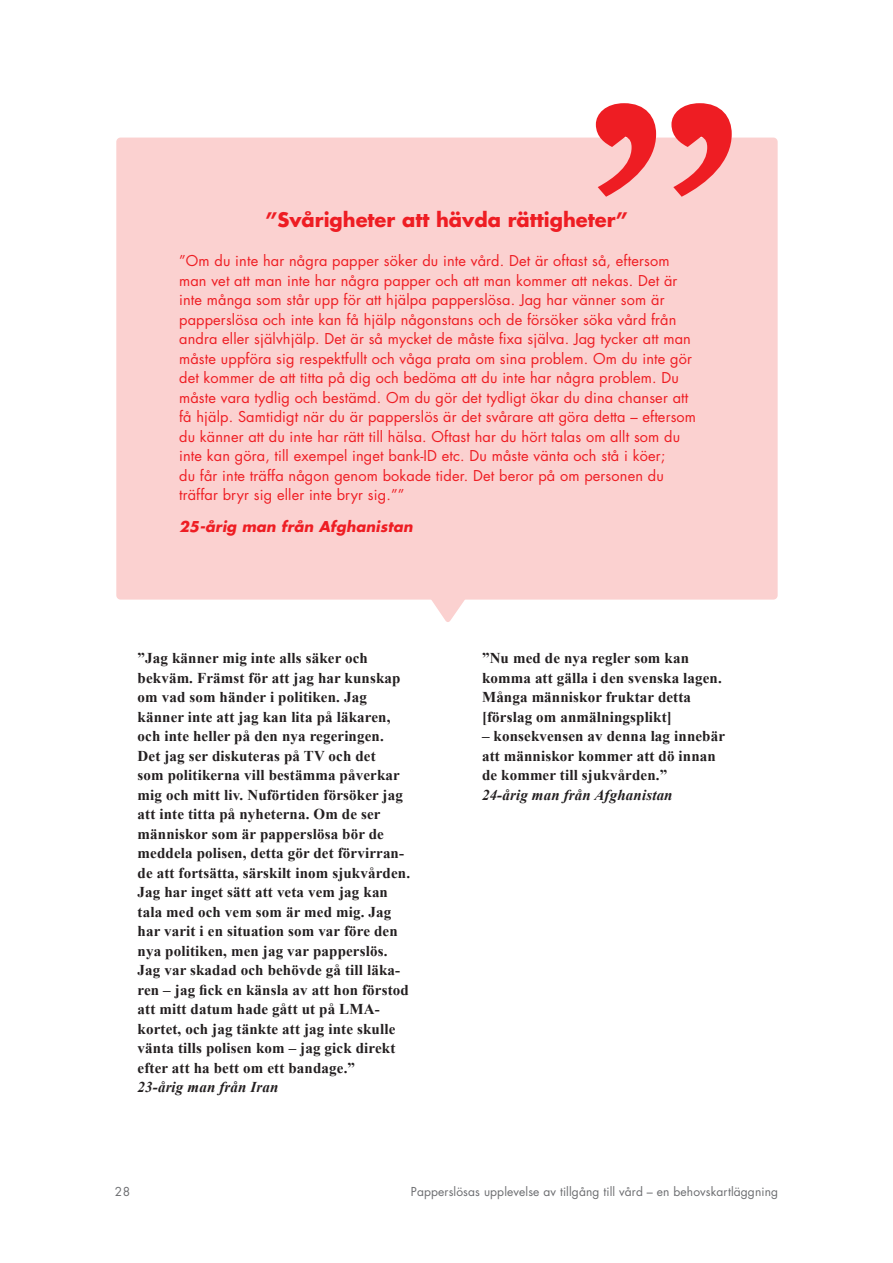
<style>
.page{position:relative;width:893px;height:1263px;background:#fff}
.page>*{position:absolute;margin:0;border:0;box-sizing:border-box;transform-origin:0 0}
.Citat___I_text{font:700 19.5px "Futura Std";color:#ee1d23}
.Bröd_citat_Times_Italic_bold_utan_linje{font:700 15px/19.5px "Times New Roman";letter-spacing:.01em;color:#231f20}
.Bröd_-_Faktaruta_röd{font:14.55px/19.5px "Futura Std";letter-spacing:.01em;color:#ee1d23}
.Bröd_-_Faktaruta_röd-2{font:italic 700 14.55px "Futura Std";letter-spacing:.01em;color:#ee1d23}
.t1{font:12px "Futura Std";letter-spacing:.01em;color:#6c6d70}
.s1{font-style:italic}
</style>
<div class="page">
<div style="left:116px;top:138px;width:662px;height:462px;background:#fbd1d0;border-radius:4px"></div>
<svg style="left:596px;top:103px;width:136px;height:94px"></svg>
<svg style="left:424px;top:599px;width:46px;height:23px"></svg>
<p class="Citat___I_text" style="left:265px;top:207px;width:364px">”Svårigheter att hävda rättigheter”</p>
<p class="Bröd_-_Faktaruta_röd" style="left:179px;top:251px;width:518px">”Om du inte har några papper söker du inte vård. Det är oftast så, eftersom man vet att man inte har några papper och att man kommer att nekas. Det är inte många som står upp för att hjälpa papperslösa. Jag har vänner som är papperslösa och inte kan få hjälp någonstans och de försöker söka vård från andra eller självhjälp. Det är så mycket de måste fixa själva. Jag tycker att man måste uppföra sig respektfullt och våga prata om sina problem. Om du inte gör det kommer de att titta på dig och bedöma att du inte har några problem. Du måste vara tydlig och bestämd. Om du gör det tydligt ökar du dina chanser att få hjälp. Samtidigt när du är papperslös är det svårare att göra detta – eftersom du känner att du inte har rätt till hälsa. Oftast har du hört talas om allt som du inte kan göra, till exempel inget bank-ID etc. Du måste vänta och stå i köer;<br>du får inte träffa någon genom bokade tider. Det beror på om personen du träffar bryr sig eller inte bryr sig.””</p>
<p class="Bröd_-_Faktaruta_röd-2" style="left:179px;top:517px;width:235px">25-årig man från Afghanistan</p>
<p class="Bröd_citat_Times_Italic_bold_utan_linje" style="left:138px;top:648px;width:274px">”Jag känner mig inte alls säker och bekväm. Främst för att jag har kunskap om vad som händer i politiken. Jag känner inte att jag kan lita på läkaren, och inte heller på den nya regeringen.<br>Det jag ser diskuteras på TV och det<br>som politikerna vill bestämma påverkar mig och mitt liv. Nuförtiden försöker jag att inte titta på nyheterna. Om de ser människor som är papperslösa bör de meddela polisen, detta gör det förvirran&shy;de att fortsätta, särskilt inom sjukvården.<br>Jag har inget sätt att veta vem jag kan tala med och vem som är med mig. Jag har varit i en situation som var före den nya politiken, men jag var papperslös.<br>Jag var skadad och behövde gå till läka&shy;ren – jag fick en känsla av att hon förstod att mitt datum hade gått ut på LMA&shy;kortet, och jag tänkte att jag inte skulle vänta tills polisen kom – jag gick direkt efter att ha bett om ett bandage.”<br><span class="s1">23-årig man från Iran</span></p>
<p class="Bröd_citat_Times_Italic_bold_utan_linje" style="left:482px;top:648px;width:241px">”Nu med de nya regler som kan komma att gälla i den svenska lagen.<br>Många människor fruktar detta [förslag om anmälningsplikt]</p>
<p class="Bröd_citat_Times_Italic_bold_utan_linje" style="left:482px;top:726px;width:245px">– konsekvensen av denna lag innebär att människor kommer att dö innan de kommer till sjukvården.”<br><span class="s1">24-årig man från Afghanistan</span></p>
<p class="t1" style="left:115px;top:1184px;width:17px">28</p>
<p class="t1" style="left:411px;top:1184px;width:369px">Papperslösas upplevelse av tillgång till vård – en behovskartläggning</p>
</div>
